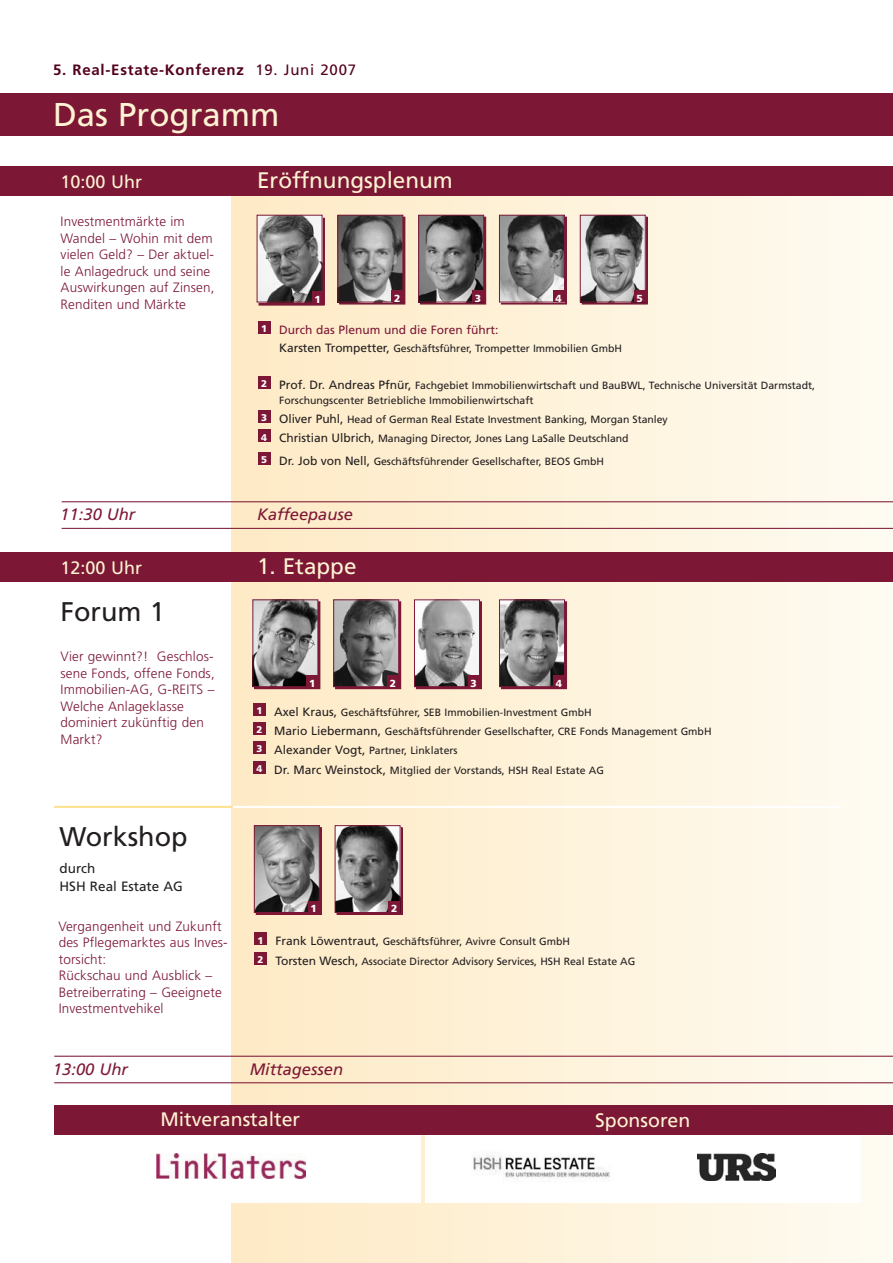
<style>
.page{position:relative;width:893px;height:1263px;background:#fff}
.page>*{position:absolute;margin:0;border:0;box-sizing:border-box;transform-origin:0 0}
.t1{font:33px "Frutiger";color:#fef3d2}
.t2{font:27px "Frutiger";color:#231f20}
.t3{font:22.5px "Frutiger";color:#fef3d2}
.t4{font:19.5px "Frutiger";color:#fef3d2}
.t5{font:18px "Frutiger";color:#fef3d2}
.t6{font:italic 16.5px "Frutiger";color:#7c1836}
.t7{font:700 15px "Frutiger";letter-spacing:.05em;color:#53021b}
.t8{font:300 13.5px/16.5px "Frutiger";letter-spacing:.01em;color:#7c1836}
.t9{font:13.5px/18px "Frutiger";color:#231f20}
.t10{font:12px "Frutiger";color:#7c1836}
.t11{font:10.5px/19.2px "Frutiger";color:#231f20}
.t12{font:900 10.2px "Frutiger";color:#fff}
.s1{font-weight:400}
.s2{font-size:12px}
</style>
<div class="page">
<div style="left:232px;top:191px;width:661px;height:1072px;background:linear-gradient(to right,#fde7c2,#fefcf2)"></div>
<div style="left:53px;top:1127px;width:368px;height:75px;background:#fff"></div>
<div style="left:0;top:94px;width:893px;height:42px;background:#7c1836"></div>
<div style="left:258px;top:321px;width:13px;height:13px;background:#7c1836"></div>
<div style="left:258px;top:376px;width:13px;height:13px;background:#7c1836"></div>
<div style="left:258px;top:410px;width:13px;height:13px;background:#7c1836"></div>
<div style="left:258px;top:430px;width:13px;height:12px;background:#7c1836"></div>
<div style="left:258px;top:452px;width:13px;height:13px;background:#7c1836"></div>
<div style="left:340px;top:217px;width:65px;height:87px;border:1px solid #7c1836"></div>
<img style="left:340px;top:217px;width:61px;height:83px">
<div style="left:338px;top:215px;width:65px;height:87px;border:1px solid #7c1836"></div>
<div style="left:391px;top:290px;width:12px;height:12px;background:#7c1836"></div>
<div style="left:420px;top:217px;width:66px;height:87px;border:1px solid #7c1836"></div>
<img style="left:420px;top:217px;width:62px;height:83px">
<div style="left:418px;top:215px;width:66px;height:87px;border:1px solid #7c1836"></div>
<div style="left:472px;top:290px;width:12px;height:12px;background:#7c1836"></div>
<div style="left:501px;top:217px;width:66px;height:87px;border:1px solid #7c1836"></div>
<img style="left:501px;top:217px;width:62px;height:83px">
<div style="left:499px;top:215px;width:66px;height:87px;border:1px solid #7c1836"></div>
<div style="left:553px;top:290px;width:12px;height:12px;background:#7c1836"></div>
<div style="left:582px;top:217px;width:65px;height:87px;border:1px solid #7c1836"></div>
<img style="left:582px;top:217px;width:61px;height:83px">
<div style="left:580px;top:215px;width:65px;height:87px;border:1px solid #7c1836"></div>
<div style="left:634px;top:290px;width:11px;height:12px;background:#7c1836"></div>
<div style="left:259px;top:218px;width:65px;height:87px;border:1px solid #7c1836"></div>
<img style="left:259px;top:217px;width:61px;height:83px">
<div style="left:257px;top:215px;width:65px;height:87px;border:1px solid #7c1836"></div>
<div style="left:312px;top:291px;width:12px;height:12px;background:#7c1836"></div>
<div style="left:335px;top:602px;width:66px;height:87px;border:1px solid #7c1836"></div>
<img style="left:335px;top:602px;width:62px;height:83px">
<div style="left:333px;top:600px;width:66px;height:87px;border:1px solid #7c1836"></div>
<div style="left:387px;top:675px;width:12px;height:12px;background:#7c1836"></div>
<div style="left:255px;top:602px;width:65px;height:87px;border:1px solid #7c1836"></div>
<img style="left:255px;top:602px;width:61px;height:83px">
<div style="left:253px;top:600px;width:65px;height:87px;border:1px solid #7c1836"></div>
<div style="left:306px;top:675px;width:12px;height:12px;background:#7c1836"></div>
<div style="left:501px;top:602px;width:66px;height:87px;border:1px solid #7c1836"></div>
<img style="left:501px;top:602px;width:62px;height:83px">
<div style="left:499px;top:600px;width:66px;height:87px;border:1px solid #7c1836"></div>
<div style="left:553px;top:675px;width:12px;height:12px;background:#7c1836"></div>
<div style="left:253px;top:703px;width:13px;height:13px;background:#7c1836"></div>
<div style="left:253px;top:722px;width:13px;height:13px;background:#7c1836"></div>
<div style="left:253px;top:741px;width:13px;height:13px;background:#7c1836"></div>
<div style="left:253px;top:761px;width:13px;height:12px;background:#7c1836"></div>
<div style="left:416px;top:602px;width:66px;height:87px;border:1px solid #7c1836"></div>
<img style="left:416px;top:602px;width:62px;height:83px">
<div style="left:414px;top:600px;width:66px;height:87px;border:1px solid #7c1836"></div>
<div style="left:468px;top:675px;width:12px;height:12px;background:#7c1836"></div>
<hr style="left:54px;top:806px;width:179px;height:2px;background:#ffe192">
<hr style="left:233px;top:806px;width:608px;height:2px;background:#fff">
<div style="left:254px;top:932px;width:13px;height:13px;background:#7c1836"></div>
<div style="left:254px;top:952px;width:13px;height:13px;background:#7c1836"></div>
<div style="left:256px;top:827px;width:66px;height:88px;border:1px solid #7c1836"></div>
<img style="left:256px;top:827px;width:62px;height:84px">
<div style="left:254px;top:825px;width:66px;height:88px;border:1px solid #7c1836"></div>
<div style="left:308px;top:901px;width:12px;height:12px;background:#7c1836"></div>
<div style="left:337px;top:827px;width:65px;height:88px;border:1px solid #7c1836"></div>
<img style="left:337px;top:827px;width:61px;height:84px">
<div style="left:335px;top:825px;width:65px;height:88px;border:1px solid #7c1836"></div>
<div style="left:388px;top:901px;width:12px;height:12px;background:#7c1836"></div>
<div style="left:0;top:166px;width:893px;height:30px;background:#7c1836"></div>
<div style="left:0;top:552px;width:893px;height:30px;background:#7c1836"></div>
<hr style="left:62px;top:501px;width:831px;height:1px;background:#7c1836">
<hr style="left:62px;top:528px;width:831px;height:1px;background:#7c1836">
<hr style="left:54px;top:1056px;width:839px;height:1px;background:#7c1836">
<hr style="left:54px;top:1082px;width:839px;height:1px;background:#7c1836">
<div style="left:425px;top:1127px;width:435px;height:75px;background:#fff"></div>
<div style="left:55px;top:1105px;width:838px;height:30px;background:#7c1836"></div>
<img style="left:157px;top:1154px;width:148px;height:24px">
<img style="left:473px;top:1155px;width:137px;height:23px">
<img style="left:697px;top:1153px;width:78px;height:27px">
<h3 class="t7" style="left:53px;top:61px;width:304px">5. Real-Estate-Konferenz <span class="s1">19. Juni 2007</span></h3>
<h1 class="t1" style="left:53px;top:96px;width:228px">Das Programm</h1>
<h3 class="t5" style="left:61px;top:171px;width:83px">10:00 Uhr</h3>
<h3 class="t3" style="left:257px;top:167px;width:197px">Eröffnungsplenum</h3>
<p class="t8" style="left:61px;top:213px;width:155px">Investmentmärkte im<br>Wandel – Wohin mit dem vielen Geld? – Der aktuel&shy;le Anlagedruck und seine<br>Auswirkungen auf Zinsen,<br>Renditen und Märkte</p>
<p class="t12" style="left:315px;top:293px;width:8px">1</p>
<p class="t12" style="left:394px;top:292px;width:8px">2</p>
<p class="t12" style="left:475px;top:292px;width:8px">3</p>
<p class="t12" style="left:556px;top:292px;width:8px">4</p>
<p class="t12" style="left:636px;top:292px;width:8px">5</p>
<p class="t10" style="left:261px;top:323px;width:239px"><sup>1</sup> Durch das Plenum und die Foren führt:</p>
<p class="t11" style="left:279px;top:338px;width:344px"><span class="s2">Karsten Trompetter,</span> Geschäftsführer, Trompetter Immobilien GmbH</p>
<p class="t11" style="left:279px;top:378px;width:537px;line-height:15px;text-indent:-18px"><sup>2</sup> <span class="s2">Prof. Dr. Andreas Pfnür,</span> Fachgebiet Immobilienwirtschaft und BauBWL, Technische Universität Darmstadt,<br>Forschungscenter Betriebliche Immobilienwirtschaft</p>
<p class="t11" style="left:261px;top:410px;width:408px"><sup>3</sup> <span class="s2">Oliver Puhl,</span> Head of German Real Estate Investment Banking, Morgan Stanley<br><sup>4</sup> <span class="s2">Christian Ulbrich,</span> Managing Director, Jones Lang LaSalle Deutschland</p>
<p class="t11" style="left:261px;top:451px;width:344px"><sup>5</sup> <span class="s2">Dr. Job von Nell,</span> Geschäftsführender Gesellschafter, BEOS GmbH</p>
<h3 class="t6" style="left:61px;top:505px;width:76px">11:30 Uhr</h3>
<h3 class="t6" style="left:257px;top:505px;width:97px">Kaffeepause</h3>
<h3 class="t5" style="left:61px;top:558px;width:83px">12:00 Uhr</h3>
<h3 class="t3" style="left:257px;top:553px;width:101px">1. Etappe</h3>
<h2 class="t2" style="left:61px;top:596px;width:106px">Forum 1</h2>
<p class="t8" style="left:61px;top:648px;width:156px">Vier gewinnt?! Geschlos&shy;sene Fonds, offene Fonds,<br>Immobilien-AG, G-REITS –<br>Welche Anlageklasse dominiert zukünftig den<br>Markt?</p>
<h2 class="t2" style="left:60px;top:821px;width:130px">Workshop</h2>
<p class="t9" style="left:60px;top:859px;width:125px">durch<br>HSH Real Estate AG</p>
<p class="t8" style="left:58px;top:918px;width:171px">Vergangenheit und Zukunft des Pflegemarktes aus Inves&shy;torsicht:<br>Rückschau und Ausblick –<br>Betreiberrating – Geeignete<br>Investmentvehikel</p>
<p class="t12" style="left:309px;top:677px;width:8px">1</p>
<p class="t12" style="left:390px;top:677px;width:8px">2</p>
<p class="t12" style="left:556px;top:677px;width:8px">4</p>
<p class="t12" style="left:471px;top:677px;width:8px">3</p>
<p class="t11" style="left:256px;top:702px;width:457px"><sup>1</sup> <span class="s2">Axel Kraus,</span> Geschäftsführer, SEB Immobilien-Investment GmbH<br><sup>2</sup> <span class="s2">Mario Liebermann,</span> Geschäftsführender Gesellschafter, CRE Fonds Management GmbH <sup>3</sup> <span class="s2">Alexander Vogt,</span> Partner, Linklaters<br><sup>4</sup> <span class="s2">Dr. Marc Weinstock,</span> Mitglied der Vorstands, HSH Real Estate AG</p>
<p class="t12" style="left:310px;top:902px;width:8px">1</p>
<p class="t12" style="left:391px;top:902px;width:8px">2</p>
<p class="t11" style="left:257px;top:932px;width:379px"><sup>1</sup> <span class="s2">Frank Löwentraut,</span> Geschäftsführer, Avivre Consult GmbH<br><sup>2</sup> <span class="s2">Torsten Wesch,</span> Associate Director Advisory Services, HSH Real Estate AG</p>
<h3 class="t6" style="left:53px;top:1059px;width:76px">13:00 Uhr</h3>
<h3 class="t6" style="left:250px;top:1059px;width:95px">Mittagessen</h3>
<h3 class="t4" style="left:160px;top:1108px;width:141px">Mitveranstalter</h3>
<h3 class="t4" style="left:595px;top:1108px;width:97px">Sponsoren</h3>
</div>
